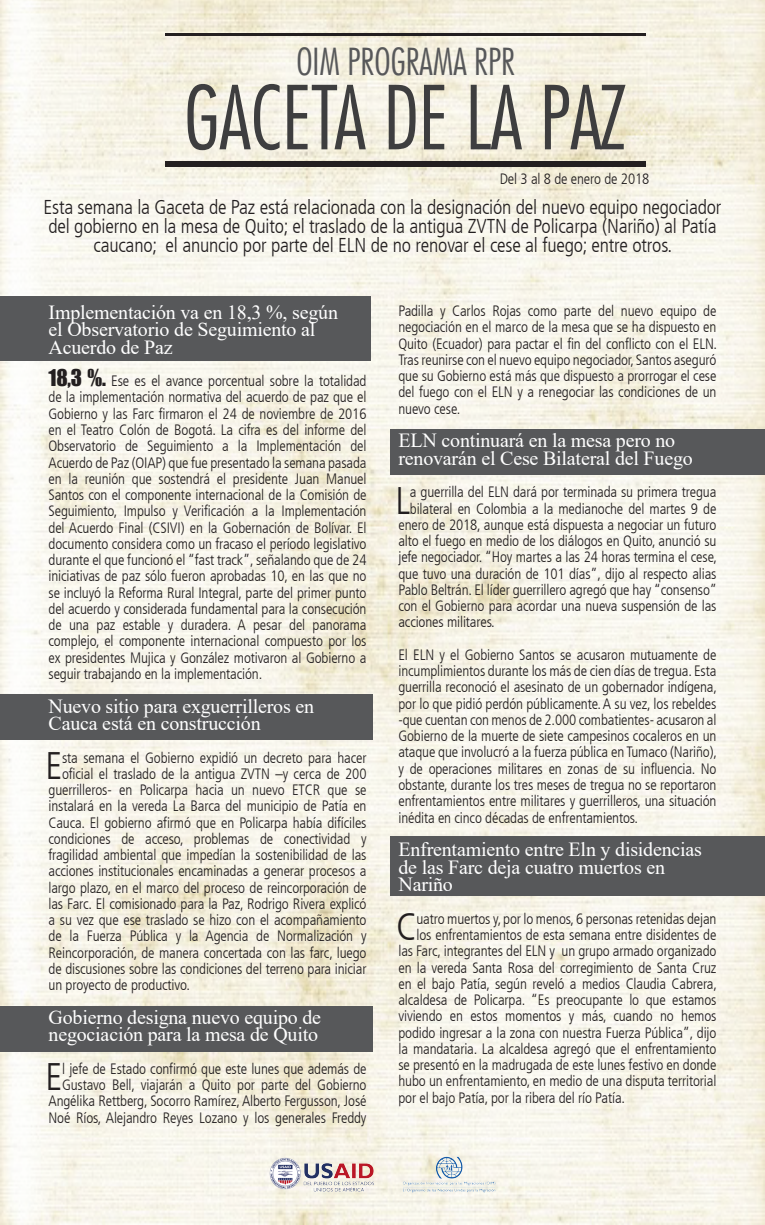
<style>
.page{position:relative;width:765px;height:1225px;background:#fff}
.page>*{position:absolute;margin:0;border:0;box-sizing:border-box;transform-origin:0 0}
.t1{font:300 condensed 85.62px "Futura LT";color:#3e3e3f}
.t2{font:300 condensed 38.25px "Frutiger LT";color:#231f20}
.t3{font:300 condensed 36.38px "Futura LT";color:#57585a}
.t4{font:20px/17.5px "Times New Roman";letter-spacing:-.01em;color:#fff}
.t5{font:300 condensed 20px/18.8px "Frutiger LT";letter-spacing:-.01em;color:#231f20;text-align:center}
.t6{font:300 condensed 15px/16.2px "Frutiger LT";letter-spacing:-.01em;color:#231f20;text-align:justify}
.s1{font-family:"Impact";font-weight:400;font-stretch:normal;font-size:21.25px}
</style>
<div class="page">
<img style="left:0;top:0;width:765px;height:1225px">
<div style="left:0;top:296px;width:371px;height:65px;background:#57585a"></div>
<div style="left:390px;top:429px;width:375px;height:46px;background:#57585a"></div>
<div style="left:390px;top:836px;width:375px;height:60px;background:#57585a"></div>
<div style="left:0;top:693px;width:373px;height:46px;background:#57585a"></div>
<div style="left:0;top:1006px;width:373px;height:46px;background:#57585a"></div>
<hr style="left:166px;top:33px;width:480px;height:3px;background:#231f20">
<div style="left:166px;top:161px;width:480px;height:5px;background:#231f20"></div>
<img style="left:262px;top:1144px;width:241px;height:60px">
<h3 class="t3" style="left:296px;top:40px;width:220px">OIM PROGRAMA RPR</h3>
<h1 class="t1" style="left:184px;top:67px;width:444px">GACETA DE LA PAZ</h1>
<p class="t6" style="left:500px;top:171px;width:151px">Del 3 al 8 de enero de 2018</p>
<p class="t5" style="left:43px;top:198px;width:680px">Esta semana la Gaceta de Paz está relacionada con la designación del nuevo equipo negociador del gobierno en la mesa de Quito; el traslado de la antigua ZVTN de Policarpa (Nariño) al Patía caucano; el anuncio por parte del ELN de no renovar el cese al fuego; entre otros.</p>
<p class="t4" style="left:49px;top:303px;width:291px">Implementación va en 18,3 %, según el Observatorio de Seguimiento al<br>Acuerdo de Paz</p>
<p class="t6" style="left:49px;top:373px;width:320px"><span class="s1">18,3 %.</span> Ese es el avance porcentual sobre la totalidad de la implementación normativa del acuerdo de paz que el Gobierno y las Farc firmaron el 24 de noviembre de 2016 en el Teatro Colón de Bogotá. La cifra es del informe del Observatorio de Seguimiento a la Implementación del Acuerdo de Paz (OIAP) que fue presentado la semana pasada en la reunión que sostendrá el presidente Juan Manuel Santos con el componente internacional de la Comisión de Seguimiento, Impulso y Verificación a la Implementación del Acuerdo Final (CSIVI) en la Gobernación de Bolívar. El documento considera como un fracaso el período legislativo durante el que funcionó el “fast track”, señalando que de 24 iniciativas de paz sólo fueron aprobadas 10, en las que no se incluyó la Reforma Rural Integral, parte del primer punto del acuerdo y considerada fundamental para la consecución de una paz estable y duradera. A pesar del panorama complejo, el componente internacional compuesto por los ex presidentes Mujica y González motivaron al Gobierno a seguir trabajando en la implementación.</p>
<p class="t4" style="left:49px;top:696px;width:267px">Nuevo sitio para exguerrilleros en<br>Cauca está en construcción</p>
<p class="t2" style="left:45px;top:744px;width:18px">E</p>
<p class="t6" style="left:62px;top:749px;width:306px">sta semana el Gobierno expidió un decreto para hacer</p>
<p class="t6" style="left:62px;top:765px;width:306px">oficial el traslado de la antigua ZVTN –y cerca de 200</p>
<p class="t6" style="left:49px;top:782px;width:319px">guerrilleros- en Policarpa hacia un nuevo ETCR que se</p>
<p class="t6" style="left:49px;top:798px;width:320px">instalará en la vereda La Barca del municipio de Patía en</p>
<p class="t6" style="left:49px;top:814px;width:320px">Cauca. El gobierno afirmó que en Policarpa había difíciles</p>
<p class="t6" style="left:49px;top:830px;width:320px">condiciones de acceso, problemas de conectividad y</p>
<p class="t6" style="left:49px;top:847px;width:320px">fragilidad ambiental que impedían la sostenibilidad de las</p>
<p class="t6" style="left:49px;top:863px;width:320px">acciones institucionales encaminadas a generar procesos a</p>
<p class="t6" style="left:49px;top:879px;width:320px">largo plazo, en el marco del proceso de reincorporación de</p>
<p class="t6" style="left:49px;top:895px;width:320px">las Farc. El comisionado para la Paz, Rodrigo Rivera explicó</p>
<p class="t6" style="left:49px;top:912px;width:320px">a su vez que ese traslado se hizo con el acompañamiento</p>
<p class="t6" style="left:49px;top:928px;width:320px">de la Fuerza Pública y la Agencia de Normalización y</p>
<p class="t6" style="left:49px;top:944px;width:320px">Reincorporación, de manera concertada con las farc, luego</p>
<p class="t6" style="left:49px;top:960px;width:320px">de discusiones sobre las condiciones del terreno para iniciar</p>
<p class="t6" style="left:49px;top:977px;width:143px">un proyecto de productivo.</p>
<p class="t4" style="left:49px;top:1008px;width:274px">Gobierno designa nuevo equipo de negociación para la mesa de Quito</p>
<p class="t2" style="left:45px;top:1055px;width:18px">E</p>
<p class="t6" style="left:49px;top:1060px;width:320px;text-align:right">l jefe de Estado confirmó que este lunes que además de Gustavo Bell, viajarán a Quito por parte del Gobierno Angélika Rettberg, Socorro Ramírez, Alberto Fergusson, José Noé Ríos, Alejandro Reyes Lozano y los generales Freddy</p>
<p class="t6" style="left:398px;top:303px;width:320px">Padilla y Carlos Rojas como parte del nuevo equipo de negociación en el marco de la mesa que se ha dispuesto en Quito (Ecuador) para pactar el fin del conflicto con el ELN.<br>Tras reunirse con el nuevo equipo negociador, Santos aseguró que su Gobierno está más que dispuesto a prorrogar el cese del fuego con el ELN y a renegociar las condiciones de un nuevo cese.</p>
<p class="t4" style="left:398px;top:431px;width:296px">ELN continuará en la mesa pero no renovarán el Cese Bilateral del Fuego</p>
<p class="t2" style="left:395px;top:479px;width:16px">L</p>
<p class="t6" style="left:410px;top:484px;width:308px">a guerrilla del ELN dará por terminada su primera tregua</p>
<p class="t6" style="left:410px;top:500px;width:308px">bilateral en Colombia a la medianoche del martes 9 de</p>
<p class="t6" style="left:398px;top:517px;width:320px">enero de 2018, aunque está dispuesta a negociar un futuro</p>
<p class="t6" style="left:398px;top:533px;width:320px">alto el fuego en medio de los diálogos en Quito, anunció su</p>
<p class="t6" style="left:398px;top:549px;width:320px">jefe negociador. “Hoy martes a las 24 horas termina el cese,</p>
<p class="t6" style="left:398px;top:565px;width:320px">que tuvo una duración de 101 días”, dijo al respecto alias</p>
<p class="t6" style="left:398px;top:582px;width:320px">Pablo Beltrán. El líder guerrillero agregó que hay “consenso”</p>
<p class="t6" style="left:398px;top:598px;width:320px">con el Gobierno para acordar una nueva suspensión de las</p>
<p class="t6" style="left:398px;top:614px;width:98px">acciones militares.</p>
<p class="t6" style="left:398px;top:647px;width:320px">El ELN y el Gobierno Santos se acusaron mutuamente de incumplimientos durante los más de cien días de tregua. Esta guerrilla reconoció el asesinato de un gobernador indígena, por lo que pidió perdón públicamente. A su vez, los rebeldes -que cuentan con menos de 2.000 combatientes- acusaron al Gobierno de la muerte de siete campesinos cocaleros en un ataque que involucró a la fuerza pública en Tumaco (Nariño), y de operaciones militares en zonas de su influencia. No obstante, durante los tres meses de tregua no se reportaron enfrentamientos entre militares y guerrilleros, una situación inédita en cinco décadas de enfrentamientos.</p>
<p class="t4" style="left:398px;top:840px;width:305px">Enfrentamiento entre Eln y disidencias de las Farc deja cuatro muertos en<br>Nariño</p>
<p class="t2" style="left:396px;top:905px;width:22px">C</p>
<p class="t6" style="left:416px;top:910px;width:302px">uatro muertos y, por lo menos, 6 personas retenidas dejan</p>
<p class="t6" style="left:416px;top:927px;width:302px">los enfrentamientos de esta semana entre disidentes de</p>
<p class="t6" style="left:398px;top:943px;width:320px">las Farc, integrantes del ELN y un grupo armado organizado</p>
<p class="t6" style="left:398px;top:959px;width:320px">en la vereda Santa Rosa del corregimiento de Santa Cruz</p>
<p class="t6" style="left:398px;top:975px;width:320px">en el bajo Patía, según reveló a medios Claudia Cabrera,</p>
<p class="t6" style="left:398px;top:992px;width:320px">alcaldesa de Policarpa. “Es preocupante lo que estamos</p>
<p class="t6" style="left:398px;top:1008px;width:320px">viviendo en estos momentos y más, cuando no hemos</p>
<p class="t6" style="left:398px;top:1024px;width:320px">podido ingresar a la zona con nuestra Fuerza Pública”, dijo</p>
<p class="t6" style="left:398px;top:1040px;width:320px">la mandataria. La alcaldesa agregó que el enfrentamiento</p>
<p class="t6" style="left:398px;top:1057px;width:320px">se presentó en la madrugada de este lunes festivo en donde</p>
<p class="t6" style="left:398px;top:1073px;width:320px">hubo un enfrentamiento, en medio de una disputa territorial</p>
<p class="t6" style="left:398px;top:1089px;width:228px">por el bajo Patía, por la ribera del río Patía.</p>
</div>
